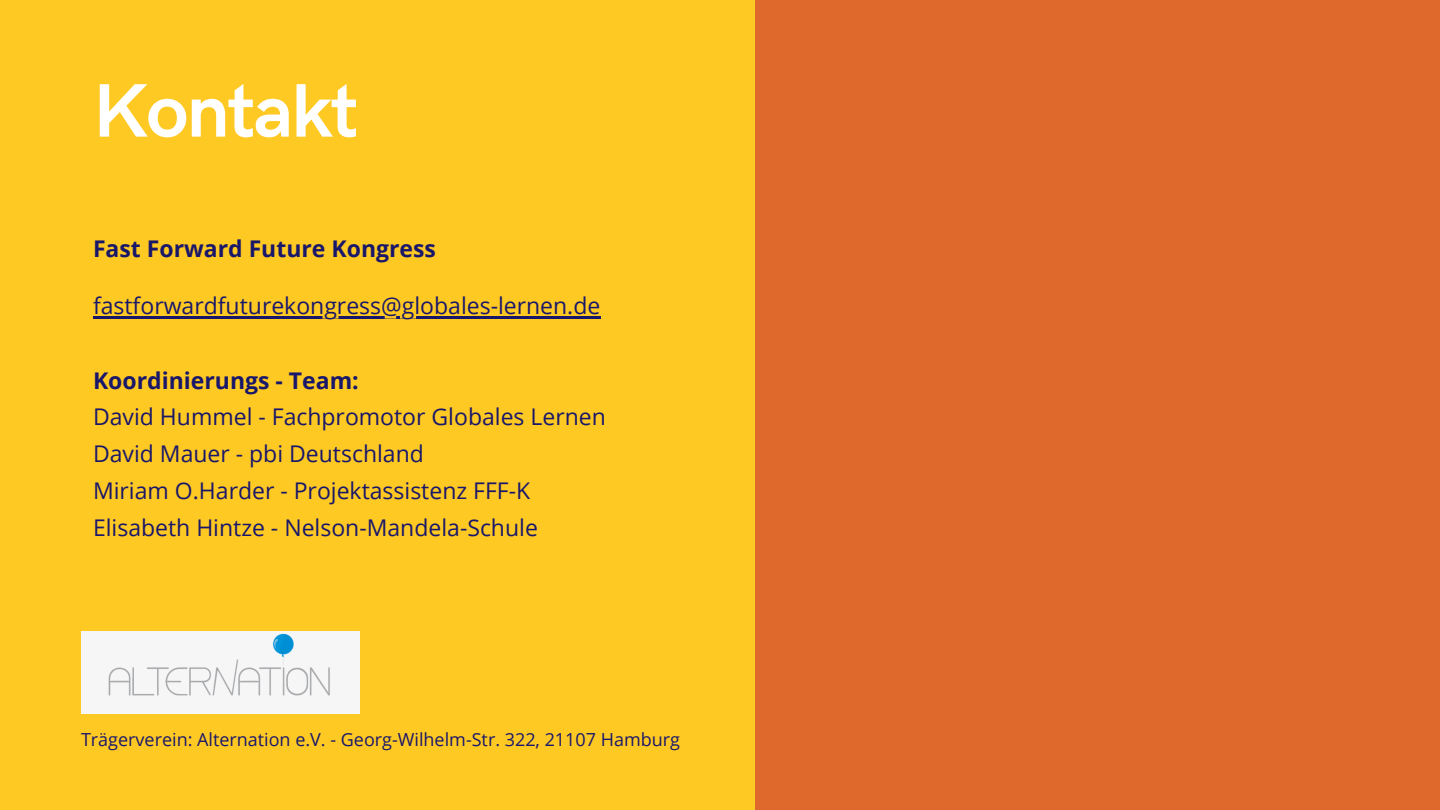
<style>
.page{position:relative;width:1440px;height:810px;background:#df682d}
.page>*{position:absolute;margin:0;border:0;box-sizing:border-box;transform-origin:0 0}
.t1{font:700 76px "HK Grotesk";letter-spacing:-.025em;color:#fff}
.t2{font:23px "Open Sans";color:#191769}
.t3{font:700 23px "Open Sans";color:#191769}
.t4{font:18px "Open Sans";color:#191769}
</style>
<div class="page">
<div style="left:0;top:0;width:754px;height:810px;background:#ffc924"></div>
<div style="left:81px;top:631px;width:278px;height:83px;background:#f6f6f6"></div>
<img style="left:108px;top:633px;width:222px;height:63px">
<hr style="left:93px;top:316px;width:507px;height:2px;background:#191769">
<p class="t1" style="left:93px;top:68px;width:267px">Kontakt</p>
<p class="t3" style="left:93px;top:232px;width:345px">Fast Forward Future Kongress</p>
<p class="t2" style="left:93px;top:290px;width:509px">fastforwardfuturekongress@globales-lernen.de</p>
<p class="t3" style="left:93px;top:364px;width:267px">Koordinierungs - Team:</p>
<p class="t2" style="left:93px;top:401px;width:514px">David Hummel - Fachpromotor Globales Lernen</p>
<p class="t2" style="left:93px;top:438px;width:332px">David Mauer - pbi Deutschland</p>
<p class="t2" style="left:93px;top:474px;width:439px">Miriam O.Harder - Projektassistenz FFF-K</p>
<p class="t2" style="left:93px;top:511px;width:446px">Elisabeth Hintze - Nelson-Mandela-Schule</p>
<p class="t4" style="left:81px;top:726px;width:601px">Trägerverein: Alternation e.V. - Georg-Wilhelm-Str. 322, 21107 Hamburg</p>
</div>
